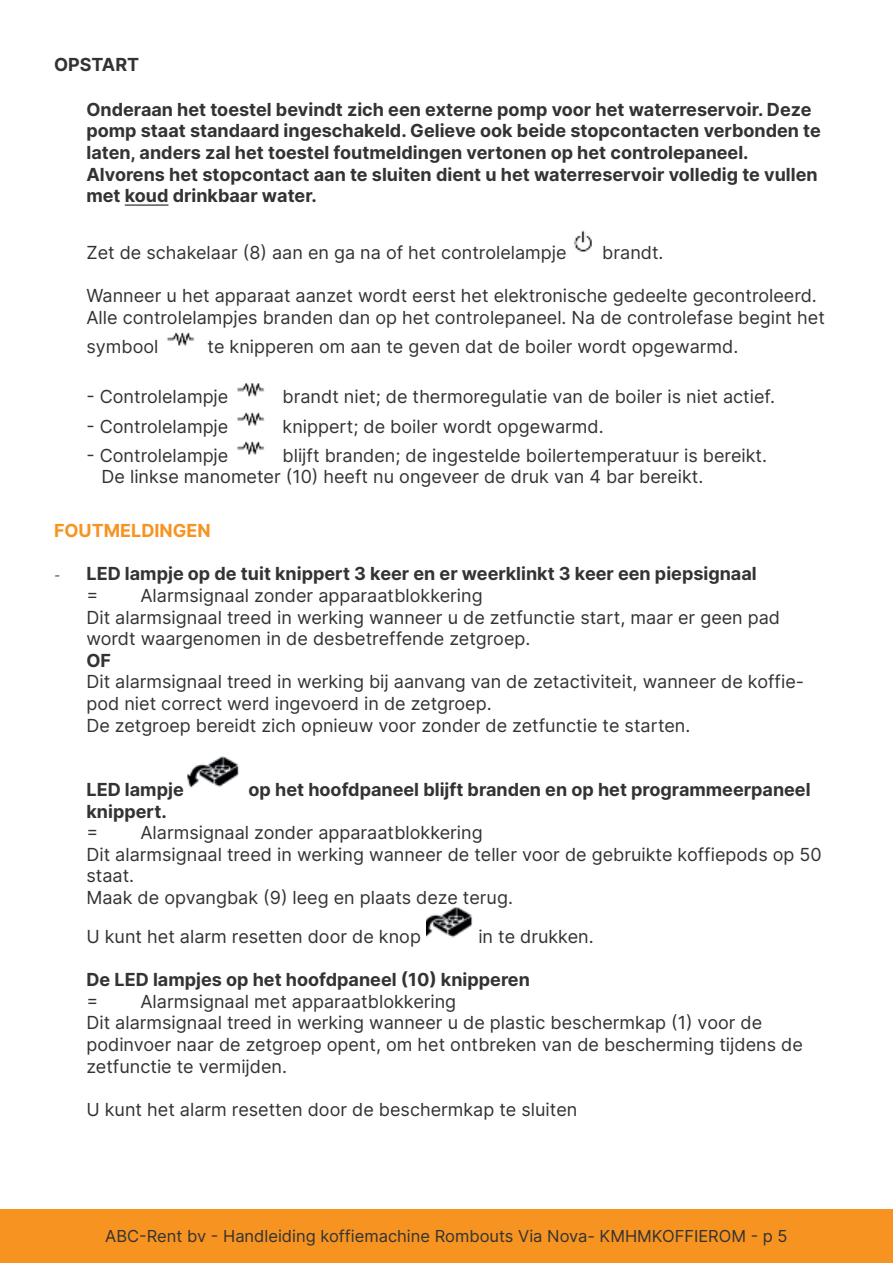
<style>
.page{position:relative;width:893px;height:1263px;background:#fff}
.page>*{position:absolute;margin:0;border:0;box-sizing:border-box;transform-origin:0 0}
.t1{font:18px/21.6px "Inter";color:#323332}
.t2{font:700 18px/21.6px "Inter";color:#323332}
.t3{font:700 18px "Inter";color:#f79321}
.t4{font:18px "Minion Pro";color:#323332}
.t5{font:16.5px "Inter";color:#323332}
</style>
<div class="page">
<div style="left:0;top:1209px;width:893px;height:54px;background:#f79321"></div>
<hr style="left:125px;top:204px;width:44px;height:2px;background:#323332">
<img style="left:574px;top:230px;width:18px;height:22px">
<img style="left:167px;top:332px;width:27px;height:14px">
<img style="left:237px;top:383px;width:27px;height:14px">
<img style="left:237px;top:412px;width:27px;height:14px">
<img style="left:237px;top:441px;width:27px;height:14px">
<img style="left:188px;top:757px;width:51px;height:31px">
<img style="left:426px;top:907px;width:47px;height:31px">
<p class="t2" style="left:54px;top:54px;width:87px">OPSTART</p>
<p class="t2" style="left:86px;top:98px;width:736px">Onderaan het toestel bevindt zich een externe pomp voor het waterreservoir. Deze pomp staat standaard ingeschakeld. Gelieve ook beide stopcontacten verbonden te laten, anders zal het toestel foutmeldingen vertonen op het controlepaneel.<br>Alvorens het stopcontact aan te sluiten dient u het waterreservoir volledig te vullen met koud drinkbaar water.</p>
<p class="t1" style="left:86px;top:241px;width:482px">Zet de schakelaar (8) aan en ga na of het controlelampje</p>
<p class="t1" style="left:602px;top:241px;width:63px">brandt.</p>
<p class="t1" style="left:86px;top:284px;width:740px">Wanneer u het apparaat aanzet wordt eerst het elektronische gedeelte gecontroleerd.<br>Alle controlelampjes branden dan op het controlepaneel. Na de controlefase begint het</p>
<p class="t1" style="left:86px;top:335px;width:74px">symbool</p>
<p class="t1" style="left:208px;top:335px;width:532px">te knipperen om aan te geven dat de boiler wordt opgewarmd.</p>
<p class="t1" style="left:86px;top:386px;width:143px">- Controlelampje</p>
<p class="t1" style="left:283px;top:386px;width:494px">brandt niet; de thermoregulatie van de boiler is niet actief.</p>
<p class="t1" style="left:86px;top:415px;width:143px">- Controlelampje</p>
<p class="t1" style="left:283px;top:415px;width:323px">knippert; de boiler wordt opgewarmd.</p>
<p class="t1" style="left:86px;top:444px;width:143px">- Controlelampje</p>
<p class="t1" style="left:102px;top:444px;width:667px;text-indent:181px">blijft branden; de ingestelde boilertemperatuur is bereikt.<br>De linkse manometer (10) heeft nu ongeveer de druk van 4 bar bereikt.</p>
<p class="t3" style="left:54px;top:517px;width:158px">FOUTMELDINGEN</p>
<p class="t4" style="left:54px;top:562px;width:8px">-</p>
<p class="t2" style="left:86px;top:562px;width:672px">LED lampje op de tuit knippert 3 keer en er weerklinkt 3 keer een piepsignaal</p>
<p class="t1" style="left:86px;top:584px;width:13px">=</p>
<p class="t1" style="left:86px;top:584px;width:695px;text-indent:54px">Alarmsignaal zonder apparaatblokkering<br>Dit alarmsignaal treed in werking wanneer u de zetfunctie start, maar er geen pad wordt waargenomen in de desbetreffende zetgroep.</p>
<p class="t2" style="left:86px;top:649px;width:26px">OF</p>
<p class="t1" style="left:86px;top:670px;width:719px">Dit alarmsignaal treed in werking bij aanvang van de zetactiviteit, wanneer de koffie&shy;pod niet correct werd ingevoerd in de zetgroep.<br>De zetgroep bereidt zich opnieuw voor zonder de zetfunctie te starten.</p>
<p class="t2" style="left:86px;top:778px;width:99px">LED lampje</p>
<p class="t2" style="left:249px;top:778px;width:563px">op het hoofdpaneel blijft branden en op het programmeerpaneel</p>
<p class="t2" style="left:86px;top:800px;width:82px">knippert.</p>
<p class="t1" style="left:86px;top:821px;width:13px">=</p>
<p class="t1" style="left:86px;top:821px;width:737px;text-indent:54px">Alarmsignaal zonder apparaatblokkering<br>Dit alarmsignaal treed in werking wanneer de teller voor de gebruikte koffiepods op 50 staat.<br>Maak de opvangbak (9) leeg en plaats deze terug.</p>
<p class="t1" style="left:86px;top:925px;width:336px">U kunt het alarm resetten door de knop</p>
<p class="t1" style="left:478px;top:925px;width:117px">in te drukken.</p>
<p class="t2" style="left:86px;top:968px;width:445px">De LED lampjes op het hoofdpaneel (10) knipperen</p>
<p class="t1" style="left:86px;top:990px;width:13px">=</p>
<p class="t1" style="left:86px;top:990px;width:718px;text-indent:54px">Alarmsignaal met apparaatblokkering<br>Dit alarmsignaal treed in werking wanneer u de plastic beschermkap (1) voor de podinvoer naar de zetgroep opent, om het ontbreken van de bescherming tijdens de zetfunctie te vermijden.</p>
<p class="t1" style="left:86px;top:1098px;width:492px">U kunt het alarm resetten door de beschermkap te sluiten</p>
<p class="t5" style="left:105px;top:1224px;width:684px">ABC-Rent bv - Handleiding koffiemachine Rombouts Via Nova- KMHMKOFFIEROM - p 5</p>
</div>
